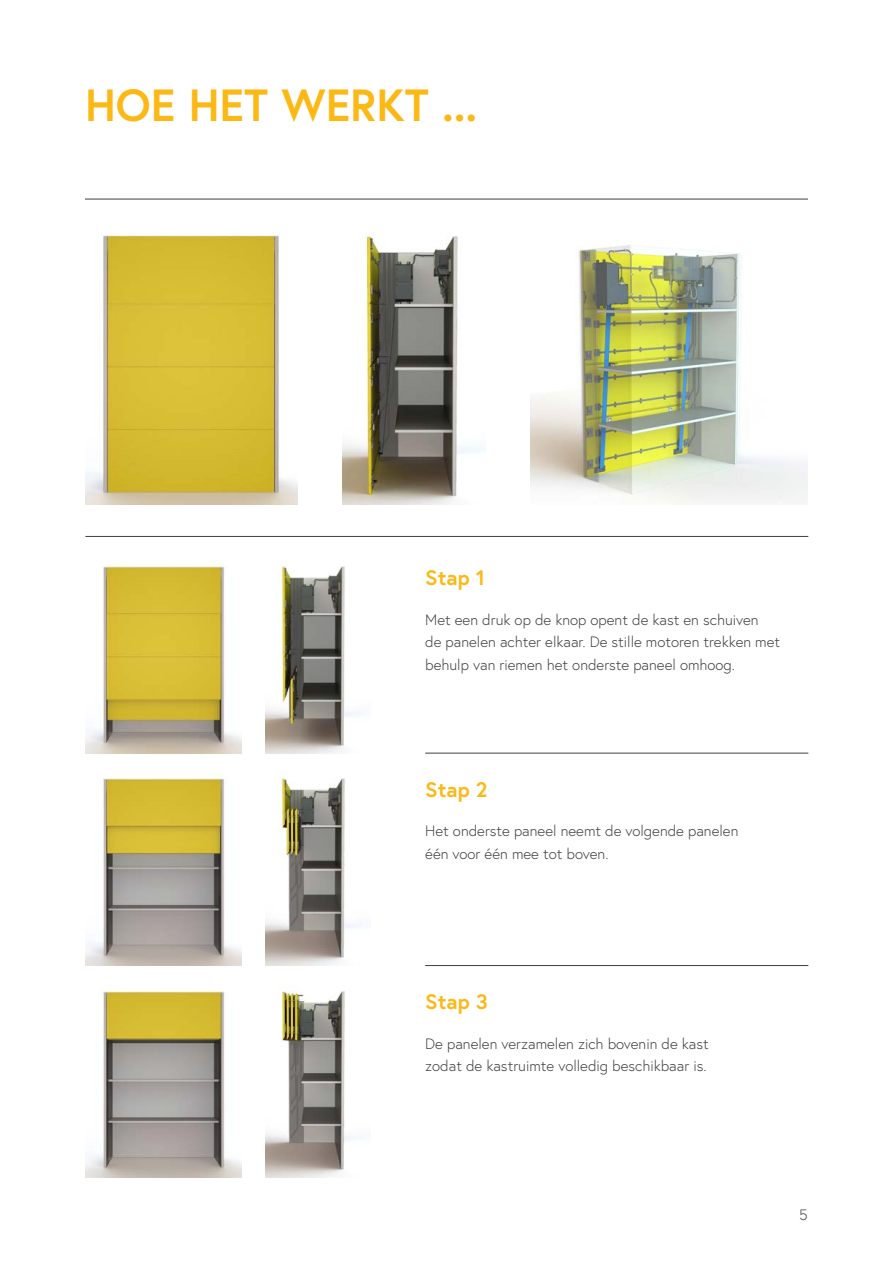
<style>
.page{position:relative;width:893px;height:1263px;background:#fff}
.page>*{position:absolute;margin:0;border:0;box-sizing:border-box;transform-origin:0 0}
.t1{font:700 45px "Europa";color:#fcb814}
._01{font:700 21px "Europa";color:#fcb814}
.BODY{font:300 15px/22.5px "Europa";color:#3e3e3f}
</style>
<div class="page">
<hr style="left:85px;top:199px;width:723px;height:1px;background:#3e3e3f">
<img style="left:266px;top:562px;width:97px;height:191px">
<img style="left:343px;top:236px;width:143px;height:268px">
<img style="left:85px;top:565px;width:157px;height:188px">
<img style="left:85px;top:234px;width:213px;height:270px">
<hr style="left:85px;top:536px;width:723px;height:1px;background:#3e3e3f">
<hr style="left:425px;top:753px;width:383px;height:1px;background:#3e3e3f">
<hr style="left:425px;top:965px;width:383px;height:1px;background:#3e3e3f">
<img style="left:531px;top:245px;width:277px;height:259px">
<img style="left:266px;top:989px;width:97px;height:189px">
<img style="left:266px;top:778px;width:97px;height:187px">
<img style="left:85px;top:990px;width:157px;height:188px">
<img style="left:85px;top:777px;width:157px;height:188px">
<p class="t1" style="left:85px;top:74px;width:394px">HOE HET WERKT ...</p>
<p class="_01" style="left:425px;top:564px;width:62px">Stap 1</p>
<p class="BODY" style="left:425px;top:608px;width:356px">Met een druk op de knop opent de kast en schuiven<br>de panelen achter elkaar. De stille motoren trekken met behulp van riemen het onderste paneel omhoog.</p>
<p class="_01" style="left:425px;top:775px;width:64px">Stap 2</p>
<p class="BODY" style="left:425px;top:819px;width:315px">Het onderste paneel neemt de volgende panelen één voor één mee tot boven.</p>
<p class="_01" style="left:425px;top:988px;width:64px">Stap 3</p>
<p class="BODY" style="left:425px;top:1032px;width:285px">De panelen verzamelen zich bovenin de kast zodat de kastruimte volledig beschikbaar is.</p>
<p class="BODY" style="left:799px;top:1203px;width:10px">5</p>
</div>
